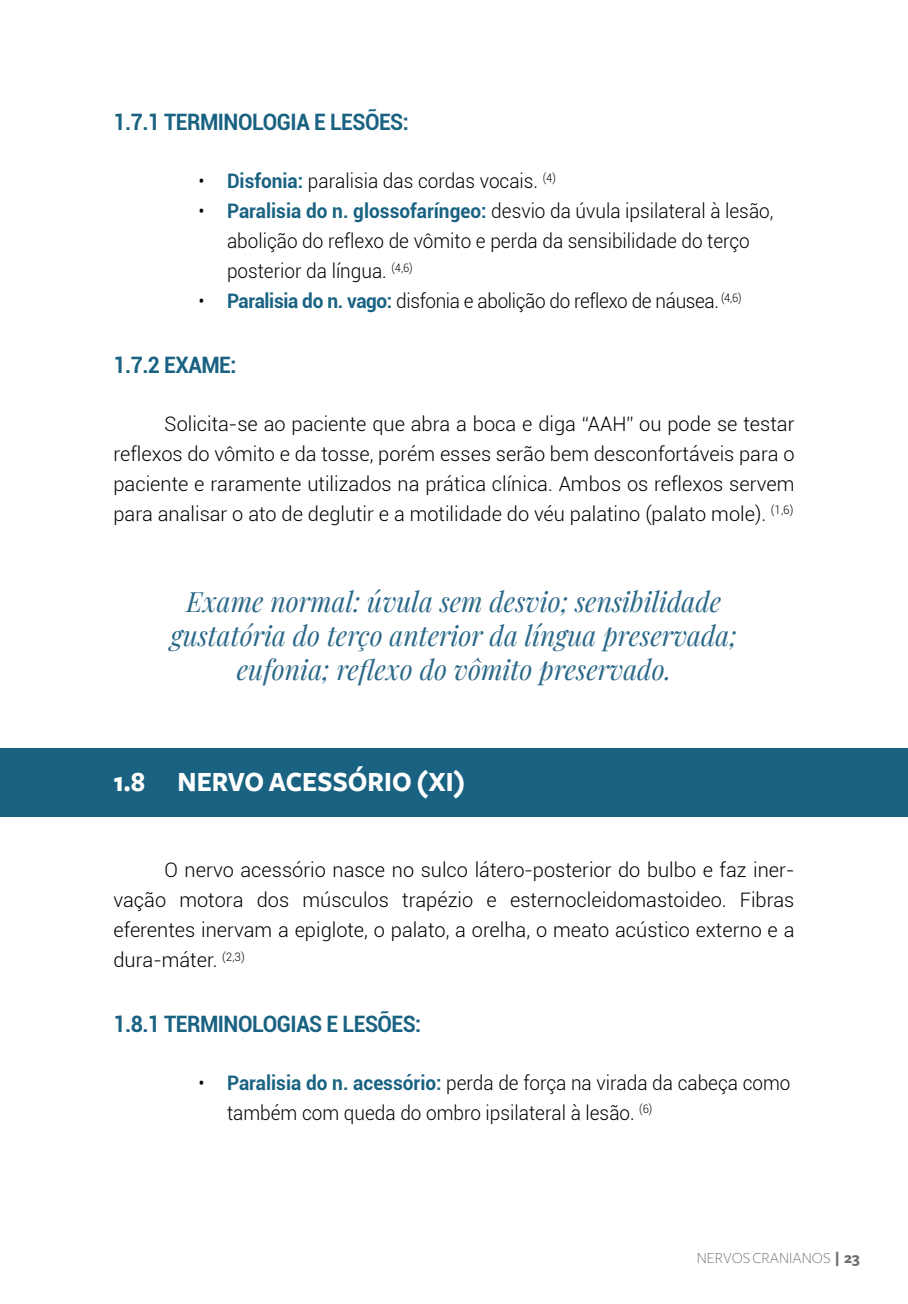
<style>
.page{position:relative;width:908px;height:1304px;background:#fff}
.page>*{position:absolute;margin:0;border:0;box-sizing:border-box;transform-origin:0 0}
.t1{font:700 28.8px "Freight Sans";color:#fff;scale:.93 1}
.t2{font:italic 28px/34px "Playfair Display";color:#2a6888;text-align:center;scale:.95 1}
.t3{font:700 22.6px "Roboto";letter-spacing:-.025em;color:#196282;scale:.93 1}
.t4{font:300 20px/30px "Roboto";color:#000;text-align:justify}
.t5{font:300 20px/30px "Roboto";color:#000;scale:.95 1}
.t6{font:300 20px "Roboto";letter-spacing:-.02em;color:#000;scale:.95 1}
.t7{font:300 16px "Freight Sans";color:#706f6f}
.s1{font-weight:700;color:#196282}
.s2{font-weight:700}
</style>
<div class="page">
<div style="left:0;top:748px;width:907px;height:68px;background:#196282"></div>
<p class="t3" style="left:113px;top:106px;width:319px">1.7.1 TERMINOLOGIA E LESÕES:</p>
<p class="t5" style="left:198px;top:165px;width:377px">• <span class="s1">Disfonia:</span> paralisia das cordas vocais. <sup>(4)</sup></p>
<p class="t5" style="left:227px;top:195px;width:576px;text-indent:-28px">• <span class="s1">Paralisia do n. glossofaríngeo:</span> desvio da úvula ipsilateral à lesão, abolição do reflexo de vômito e perda da sensibilidade do terço posterior da língua. <sup>(4,6)</sup></p>
<p class="t6" style="left:198px;top:287px;width:572px">• <span class="s1">Paralisia do n. vago:</span> disfonia e abolição do reflexo de náusea. <sup>(4,6)</sup></p>
<p class="t3" style="left:113px;top:349px;width:134px">1.7.2 EXAME:</p>
<p class="t4" style="left:113px;top:408px;width:682px;text-indent:51px">Solicita-se ao paciente que abra a boca e diga “AAH” ou pode se testar reflexos do vômito e da tosse, porém esses serão bem desconfortáveis para o paciente e raramente utilizados na prática clínica. Ambos os reflexos servem para analisar o ato de deglutir e a motilidade do véu palatino (palato mole). <sup>(1,6)</sup></p>
<h2 class="t2" style="left:171px;top:582px;width:597px">Exame normal: úvula sem desvio; sensibilidade gustatória do terço anterior da língua preservada; eufonia; reflexo do vômito preservado.</h2>
<h1 class="t1" style="left:113px;top:766px;width:379px">1.8 NERVO ACESSÓRIO (XI)</h1>
<p class="t4" style="left:113px;top:855px;width:682px;text-indent:51px">O nervo acessório nasce no sulco látero-posterior do bulbo e faz iner&shy;vação motora dos músculos trapézio e esternocleidomastoideo. Fibras eferentes inervam a epiglote, o palato, a orelha, o meato acústico externo e a dura-máter. <sup>(2,3)</sup></p>
<p class="t3" style="left:113px;top:1008px;width:332px">1.8.1 TERMINOLOGIAS E LESÕES:</p>
<p class="t5" style="left:227px;top:1067px;width:594px;text-indent:-28px">• <span class="s1">Paralisia do n. acessório:</span> perda de força na virada da cabeça como também com queda do ombro ipsilateral à lesão. <sup>(6)</sup></p>
<p class="t7" style="left:696px;top:1249px;width:164px">NERVOS CRANIANOS <span class="s2">| 23</span></p>
</div>
